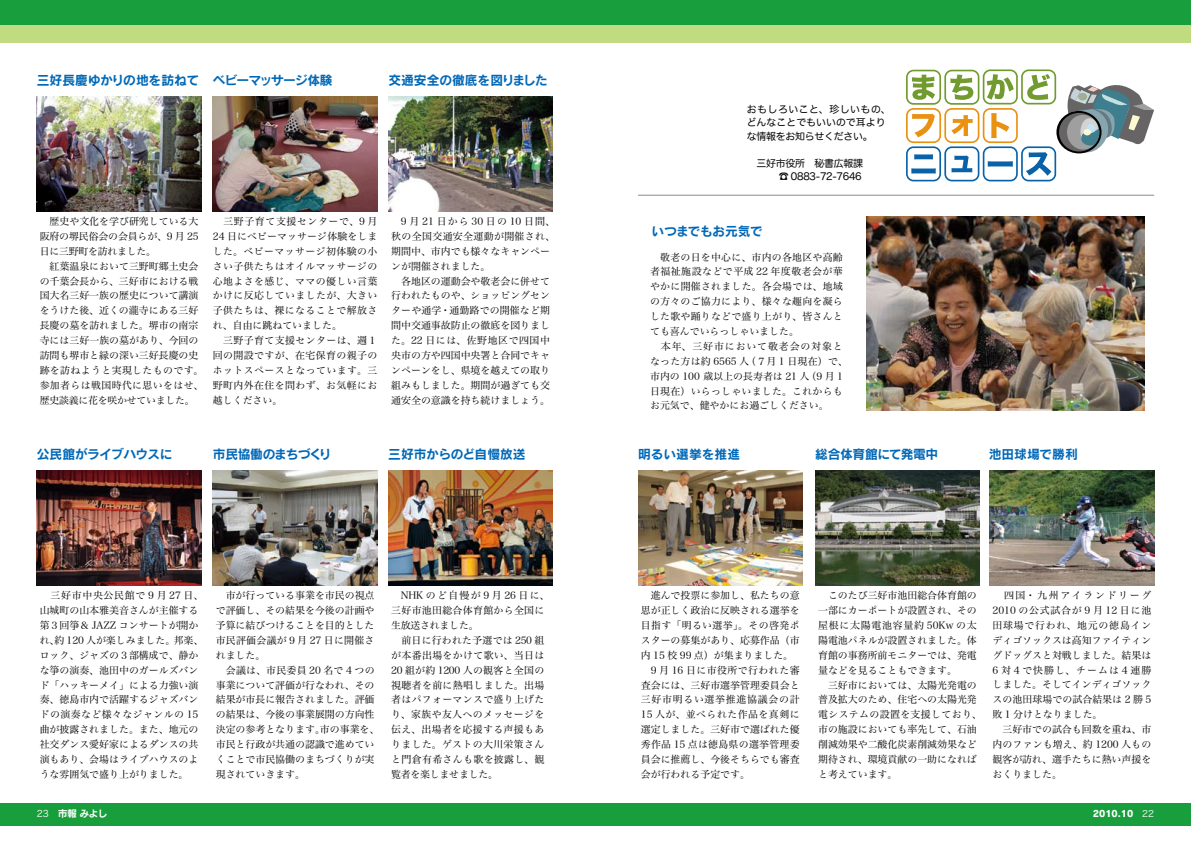
<style>
.page{position:relative;width:1191px;height:842px;background:#fff}
.page>*{position:absolute;margin:0;border:0;box-sizing:border-box;transform-origin:0 0}
.t1{font:12.8px "Rodin Pro B";letter-spacing:-.025em;color:#0068b7}
.t2{font:12.8px "Rodin Pro B";color:#0068b7}
.t3{font:12.8px "Rodin Pro B";letter-spacing:-.055em;color:#0068b7}
.t4{font:12.8px "Rodin Pro B";letter-spacing:-.005em;color:#0068b7}
.t5{font:12.8px "Rodin Pro B";letter-spacing:-.045em;color:#0068b7}
.t6{font:9.9px/14.9px "Hira Min Pro W3";color:#000}
.t7{font:9.9px/14.9px "Hira Min Pro W3";letter-spacing:.04em;color:#000}
.t8{font:9.9px/14.9px "Hira Min Pro W3";letter-spacing:.035em;color:#000}
.t9{font:9.9px "Hira Min Pro W3";letter-spacing:.025em;color:#000}
.t10{font:9.9px/13.5px "Hira Maru Pro W4";color:#000}
.t11{font:9.9px/13.5px "Hira Maru Pro W4";letter-spacing:-.025em;color:#000;text-align:right}
.t12{font:9.9px "Hira Min Pro W3";letter-spacing:.05em;color:#000}
.t13{font:9.9px "Hira Min Pro W3";letter-spacing:.09em;color:#000}
.t14{font:9.9px "Hira Min Pro W3";letter-spacing:.075em;color:#000}
.t15{font:9.2px "New Rodin Pro B";color:#fff}
.t16{font:9.2px "Hira Kaku Pro W3";color:#fff}
.t17{font:9px "Rodin Pro EB";color:#fff}
.t18{font:9px "Hira Kaku Pro W3";color:#fff}
</style>
<div class="page">
<div style="left:0;top:803px;width:1191px;height:23px;background:#189e3c"></div>
<div style="left:0;top:0;width:1191px;height:26px;background:#189e3c"></div>
<hr style="left:638px;top:195px;width:516px;height:1px;background:#898989">
<div style="left:0;top:26px;width:1191px;height:17px;background:#c1db81"></div>
<svg style="left:906px;top:69px;width:150px;height:112px"></svg>
<svg style="left:1056px;top:111px;width:45px;height:42px"></svg>
<div style="left:1059px;top:113px;width:40px;height:39px;background:#666464;border-radius:50%"></div>
<svg style="left:1063px;top:85px;width:91px;height:69px"></svg>
<img style="left:989px;top:470px;width:165px;height:116px">
<img style="left:638px;top:470px;width:164px;height:116px">
<img style="left:37px;top:470px;width:164px;height:116px">
<img style="left:213px;top:470px;width:164px;height:116px">
<img style="left:388px;top:96px;width:165px;height:115px">
<img style="left:815px;top:470px;width:164px;height:116px">
<img style="left:213px;top:96px;width:164px;height:115px">
<img style="left:37px;top:96px;width:164px;height:115px">
<img style="left:866px;top:216px;width:278px;height:195px">
<img style="left:388px;top:470px;width:165px;height:116px">
<p class="t4" style="left:37px;top:71px;width:164px">三好長慶ゆかりの地を訪ねて</p>
<p class="t3" style="left:213px;top:71px;width:121px">ベビーマッサージ体験</p>
<p class="t2" style="left:388px;top:71px;width:161px">交通安全の徹底を図りました</p>
<p class="t10" style="left:746px;top:102px;width:145px">おもしろいこと、珍しいもの、どんなことでもいいので耳よりな情報をお知らせください。</p>
<p class="t11" style="left:746px;top:156px;width:118px">　三好市役所　秘書広報課☎ 0883-72-7646</p>
<p class="t6" style="left:40px;top:213px;width:165px">　歴史や文化を学び研究している大阪府の堺民俗会の会員らが、9 月 25日に三野町を訪れました。<br>　紅葉温泉において三野町郷土史会の千葉会長から、三好市における戦国大名三好一族の歴史について講演をうけた後、近くの瀧寺にある三好長慶の墓を訪れました。堺市の南宗寺には三好一族の墓があり、今回の訪問も堺市と縁の深い三好長慶の史跡を訪ねようと実現したものです。参加者らは戦国時代に思いをはせ、歴史談義に花を咲かせていました。</p>
<p class="t7" style="left:213px;top:213px;width:166px">　三野子育て支援センターで、9 月<br>24 日にべビーマッサージ体験をしました。ベビーマッサージ初体験の小さい子供たちはオイルマッサージの心地よさを感じ、ママの優しい言葉かけに反応していましたが、大きい子供たちは、裸になることで解放され、自由に跳ねていました。<br>　三野子育て支援センターは、週１回の開設ですが、在宅保育の親子のホットスペースとなっています。三野町内外在住を問わず、お気軽にお越しください。</p>
<p class="t6" style="left:391px;top:213px;width:165px">　9 月 21 日から 30 日の 10 日間、秋の全国交通安全運動が開催され、期間中、市内でも様々なキャンペーンが開催されました。<br>　各地区の運動会や敬老会に併せて行われたものや、ショッピングセンターや通学・通勤路での開催など期間中交通事故防止の徹底を図りました。22 日には、佐野地区で四国中央市の方や四国中央署と合同でキャンペーンをし、県境を越えての取り組みもしました。期間が過ぎても交通安全の意識を持ち続けましょう。</p>
<p class="t1" style="left:651px;top:222px;width:113px">いつまでもお元気で</p>
<p class="t9" style="left:650px;top:248px;width:194px">　敬老の日を中心に、市内の各地区や高齢</p>
<p class="t12" style="left:650px;top:263px;width:194px">者福祉施設などで平成 22 年度敬老会が華</p>
<p class="t9" style="left:650px;top:278px;width:194px">やかに開催されました。各会場では、地域</p>
<p class="t9" style="left:650px;top:293px;width:194px">の方々のご協力により、様々な趣向を凝ら</p>
<p class="t9" style="left:650px;top:308px;width:194px">した歌や踊りなどで盛り上がり、皆さんと</p>
<p class="t6" style="left:650px;top:323px;width:150px">ても喜んでいらっしゃいました。</p>
<p class="t13" style="left:650px;top:338px;width:194px">　本年、三好市において敬老会の対象と</p>
<p class="t6" style="left:746px;top:353px;width:103px">（７月 1 日現在）で、</p>
<p class="t9" style="left:650px;top:353px;width:101px">なった方は約 6565 人</p>
<p class="t6" style="left:806px;top:368px;width:38px">（9 月 1</p>
<p class="t6" style="left:650px;top:368px;width:194px">市内の 100 歳以上の長寿者は 21 人<br>日現在）いらっしゃいました。これからもお元気で、健やかにお過ごしください。</p>
<p class="t5" style="left:37px;top:446px;width:137px">公民館がライブハウスに</p>
<p class="t3" style="left:213px;top:446px;width:120px">市民協働のまちづくり</p>
<p class="t1" style="left:388px;top:446px;width:139px">三好市からのど自慢放送</p>
<p class="t2" style="left:638px;top:446px;width:104px">明るい選挙を推進</p>
<p class="t1" style="left:815px;top:446px;width:125px">総合体育館にて発電中</p>
<p class="t2" style="left:988px;top:446px;width:91px">池田球場で勝利</p>
<p class="t14" style="left:40px;top:587px;width:165px">　三好市中央公民館で 9 月 27 日、</p>
<p class="t6" style="left:40px;top:602px;width:160px">山城町の山本雅美音さんが主催する</p>
<p class="t6" style="left:40px;top:617px;width:160px">第３回箏＆ JAZZ コンサートが開か</p>
<p class="t6" style="left:174px;top:632px;width:31px">邦楽、</p>
<p class="t6" style="left:40px;top:632px;width:160px">れ約、 120 人が楽しみました。<br>ロック、ジャズの３部構成で、静かな箏の演奏、池田中のガールズバンド「ハッキーメイ」による力強い演奏、徳島市内で活躍するジャズバンドの演奏など様々なジャンルの 15曲が披露されました。また、地元の社交ダンス愛好家によるダンスの共演もあり、会場はライブハウスのような雰囲気で盛り上がりました。</p>
<p class="t6" style="left:216px;top:587px;width:160px">　市が行っている事業を市民の視点</p>
<p class="t6" style="left:216px;top:602px;width:160px">で評価し、その結果を今後の計画や</p>
<p class="t6" style="left:216px;top:617px;width:160px">予算に結びつけることを目的とした</p>
<p class="t9" style="left:216px;top:632px;width:160px">市民評価会議が９月 27 日に開催さ</p>
<p class="t6" style="left:216px;top:647px;width:51px">れました。</p>
<p class="t9" style="left:216px;top:661px;width:160px">　会議は、市民委員 20 名で 4 つの</p>
<p class="t6" style="left:216px;top:676px;width:160px">事業について評価が行なわれ、その</p>
<p class="t6" style="left:216px;top:691px;width:160px">結果が市長に報告されました。評価</p>
<p class="t6" style="left:216px;top:706px;width:160px">の結果は、今後の事業展開の方向性</p>
<p class="t6" style="left:320px;top:721px;width:61px">市の事業を、</p>
<p class="t6" style="left:216px;top:721px;width:160px">決定の参考となります。<br>市民と行政が共通の認識で進めていくことで市民協働のまちづくりが実現されていきます。</p>
<p class="t8" style="left:391px;top:587px;width:160px">　NHKのど自慢が 9 月 26 日に、三好市池田総合体育館から全国に生放送されました。<br>　前日に行われた予選では 250 組が本番出場をかけて歌い、当日は<br>20 組が約 1200 人の観客と全国の視聴者を前に熱唱しました。出場者はパフォーマンスで盛り上げたり、家族や友人へのメッセージを伝え、出場者を応援する声援もありました。ゲストの大川栄策さんと門倉有希さんも歌を披露し、観覧者を楽しませました。</p>
<p class="t6" style="left:641px;top:587px;width:160px">　進んで投票に参加し、私たちの意思が正しく政治に反映される選挙を目指す「明るい選挙」。その啓発ポスターの募集があり、応募作品（市内 15 校 99 点）が集まりました。　9 月 16 日に市役所で行われた審査会には、三好市選挙管理委員会と三好市明るい選挙推進協議会の計<br>15 人が、並べられた作品を真剣に選定しました。三好市で選ばれた優秀作品 15 点は徳島県の選挙管理委員会に推薦し、今後そちらでも審査会が行われる予定です。</p>
<p class="t6" style="left:818px;top:587px;width:165px">　このたび三好市池田総合体育館の一部にカーポートが設置され、その屋根に太陽電池容量約 50Kw の太陽電池パネルが設置されました。体育館の事務所前モニターでは、発電量などを見ることもできます。<br>　三好市においては、太陽光発電の普及拡大のため、住宅への太陽光発電システムの設置を支援しており、市の施設においても率先して、石油削減効果や二酸化炭素削減効果など期待され、環境貢献の一助になればと考えています。</p>
<p class="t6" style="left:992px;top:587px;width:160px">　四国・九州アイランドリーグ<br>2010 の公式試合が 9 月 12 日に池田球場で行われ、地元の徳島インディゴソックスは高知ファイティングドッグスと対戦しました。結果は<br>6 対 4 で快勝し、チームは 4 連勝しました。そしてインディゴソックスの池田球場での試合結果は 2 勝 5敗 1 分けとなりました。<br>　三好市での試合も回数を重ね、市内のファンも増え、約 1200 人もの観客が訪れ、選手たちに熱い声援をおくりました。</p>
<p class="t16" style="left:37px;top:805px;width:14px">23</p>
<p class="t15" style="left:58px;top:805px;width:51px">市報みよし</p>
<p class="t17" style="left:1093px;top:807px;width:42px">2010.10</p>
<p class="t18" style="left:1142px;top:805px;width:13px">22</p>
</div>
